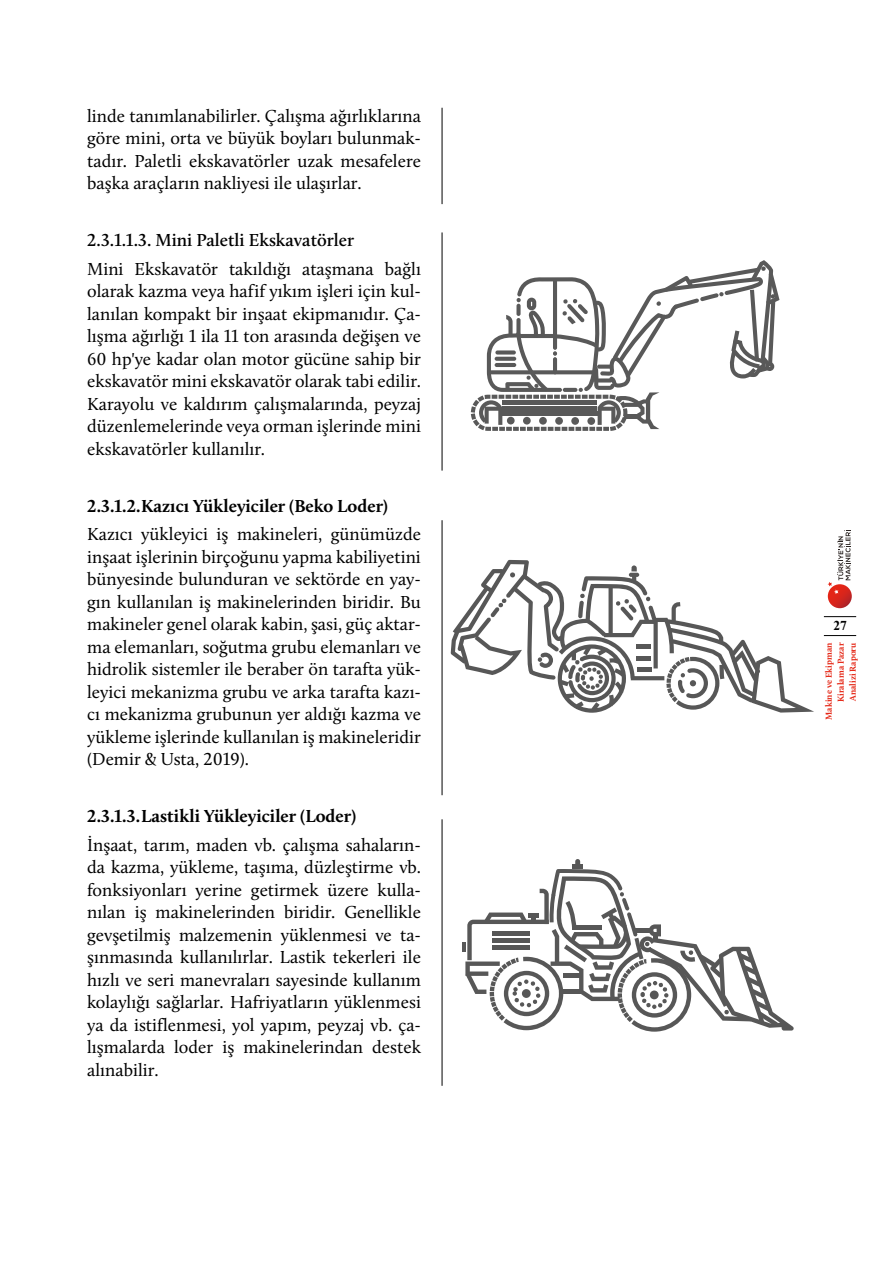
<style>
.page{position:relative;width:893px;height:1263px;background:#fff}
.page>*{position:absolute;margin:0;border:0;box-sizing:border-box;transform-origin:0 0}
.t1{font:18px/22.5px "Calluna";color:#000;text-align:justify}
.t2{font:700 18px "Calluna";color:#000}
.t3{font:600 18px "Calluna";color:#000}
.t4{font:700 13.5px "Times New Roman";color:#000}
.t5{font:700 9px/12px "Calluna";color:#e52716;text-align:justify}
</style>
<div class="page">
<hr style="left:824px;top:616px;width:32px;height:1px;background:#000">
<hr style="left:824px;top:635px;width:32px;height:1px;background:#000">
<svg style="left:827px;top:530px;width:25px;height:79px"></svg>
<svg style="left:828px;top:584px;width:24px;height:24px"></svg>
<svg style="left:828px;top:530px;width:22px;height:64px"></svg>
<hr style="left:442px;top:108px;width:1px;height:96px;background:#000">
<hr style="left:442px;top:232px;width:1px;height:239px;background:#000">
<hr style="left:442px;top:520px;width:1px;height:275px;background:#000">
<hr style="left:442px;top:819px;width:1px;height:267px;background:#000">
<svg style="left:471px;top:260px;width:308px;height:171px"></svg>
<svg style="left:451px;top:560px;width:363px;height:152px"></svg>
<svg style="left:490px;top:598px;width:17px;height:19px"></svg>
<svg style="left:510px;top:572px;width:5px;height:5px"></svg>
<svg style="left:538px;top:644px;width:88px;height:69px"></svg>
<svg style="left:578px;top:565px;width:72px;height:55px"></svg>
<svg style="left:462px;top:859px;width:332px;height:173px"></svg>
<p class="t1" style="left:87px;top:104px;width:335px">linde tanımlanabilirler. Çalışma ağırlıklarına göre mini, orta ve büyük boyları bulunmak&shy;tadır. Paletli ekskavatörler uzak mesafelere başka araçların nakliyesi ile ulaşırlar.</p>
<p class="t3" style="left:87px;top:229px;width:268px">2.3.1.1.3. Mini Paletli Ekskavatörler</p>
<p class="t1" style="left:87px;top:257px;width:335px">Mini Ekskavatör takıldığı ataşmana bağlı olarak kazma veya hafif yıkım işleri için kul&shy;lanılan kompakt bir inşaat ekipmanıdır. Ça&shy;lışma ağırlığı 1 ila 11 ton arasında değişen ve 60 hp'ye kadar olan motor gücüne sahip bir ekskavatör mini ekskavatör olarak tabi edilir.<br>Karayolu ve kaldırım çalışmalarında, peyzaj düzenlemelerinde veya orman işlerinde mini ekskavatörler kullanılır.</p>
<p class="t2" style="left:87px;top:494px;width:302px">2.3.1.2.Kazıcı Yükleyiciler (Beko Loder)</p>
<p class="t1" style="left:87px;top:523px;width:335px">Kazıcı yükleyici iş makineleri, günümüzde inşaat işlerinin birçoğunu yapma kabiliyetini bünyesinde bulunduran ve sektörde en yay&shy;gın kullanılan iş makinelerinden biridir. Bu makineler genel olarak kabin, şasi, güç aktar&shy;ma elemanları, soğutma grubu elemanları ve hidrolik sistemler ile beraber ön tarafta yük&shy;leyici mekanizma grubu ve arka tarafta kazı&shy;cı mekanizma grubunun yer aldığı kazma ve yükleme işlerinde kullanılan iş makineleridir (Demir &amp; Usta, 2019).</p>
<p class="t2" style="left:87px;top:805px;width:270px">2.3.1.3.Lastikli Yükleyiciler (Loder)</p>
<p class="t1" style="left:87px;top:833px;width:335px">İnşaat, tarım, maden vb. çalışma sahaların&shy;da kazma, yükleme, taşıma, düzleştirme vb. fonksiyonları yerine getirmek üzere kulla&shy;nılan iş makinelerinden biridir. Genellikle gevşetilmiş malzemenin yüklenmesi ve ta&shy;şınmasında kullanılırlar. Lastik tekerleri ile hızlı ve seri manevraları sayesinde kullanım kolaylığı sağlarlar. Hafriyatların yüklenmesi ya da istiflenmesi, yol yapım, peyzaj vb. ça&shy;lışmalarda loder iş makinelerindan destek alınabilir.</p>
<p class="t4" style="left:833px;top:616px;width:15px">27</p>
<p class="t5" style="left:822px;top:702px;width:61px;text-indent:-18px;rotate:-90deg">Makine ve Ekipman Kiralama Pazar Analizi Raporu</p>
</div>
